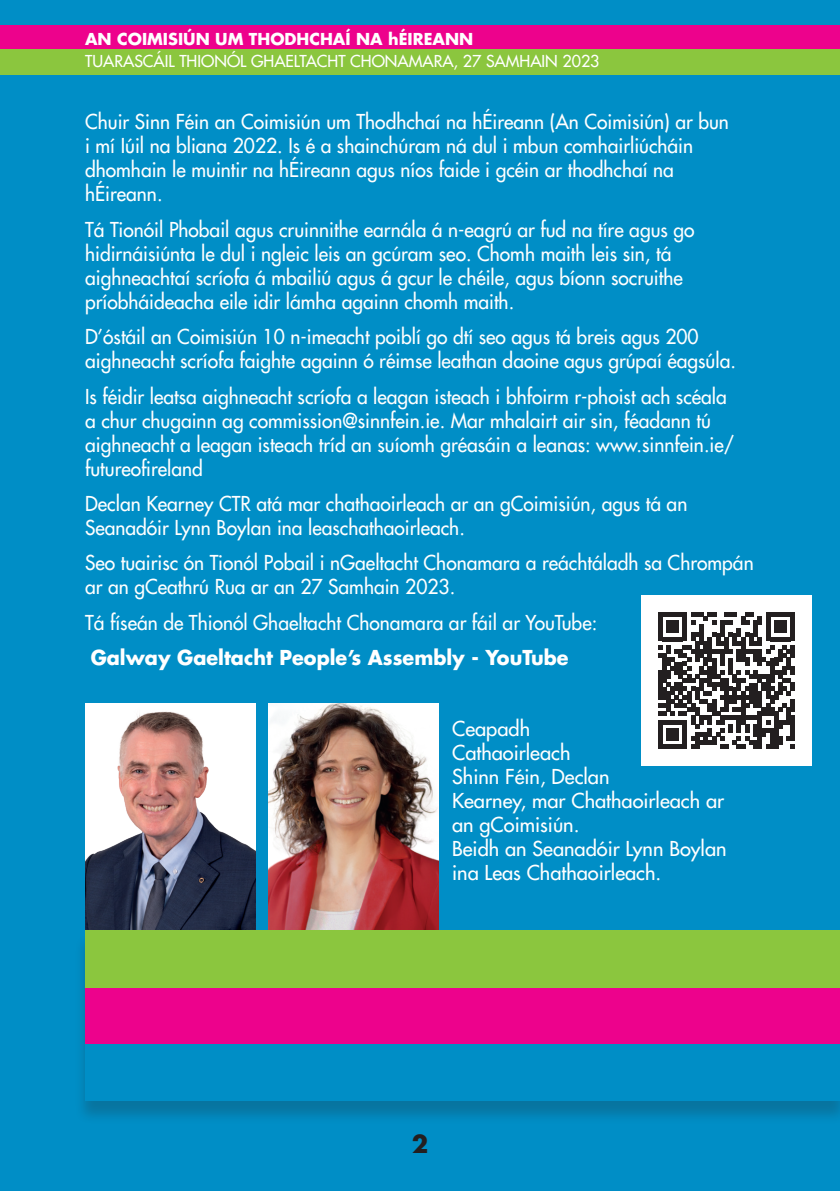
<style>
.page{position:relative;width:840px;height:1191px;background:#fff}
.page>*{position:absolute;margin:0;border:0;box-sizing:border-box;transform-origin:0 0}
.t1{font:700 24px "Futura LT";color:#231f20}
.t2{font:20px/24px "Futura LT";color:#fff;scale:.96 1}
.t3{font:20px/24px "Futura LT";color:#fff}
.t4{font:700 20px "Futura LT";color:#fff;scale:.96 1}
.t5{font:16px "Futura LT";color:#fff}
.t6{font:700 16px "Futura LT";color:#fff}
</style>
<div class="page">
<div style="left:0;top:74px;width:839px;height:1117px;background:#008ec6"></div>
<div style="left:0;top:0;width:839px;height:25px;background:#008ec6"></div>
<div style="left:0;top:25px;width:839px;height:25px;background:#ed028c"></div>
<div style="left:0;top:50px;width:839px;height:25px;background:#8bc63e"></div>
<img style="left:85px;top:703px;width:170px;height:227px">
<img style="left:268px;top:703px;width:170px;height:227px">
<div style="left:74px;top:933px;width:765px;height:192px;background:#231f20;opacity:.23"></div>
<div style="left:85px;top:1043px;width:754px;height:57px;background:#008ec6"></div>
<div style="left:85px;top:987px;width:754px;height:56px;background:#ed028c"></div>
<div style="left:85px;top:930px;width:754px;height:57px;background:#8bc63e"></div>
<div style="left:641px;top:595px;width:170px;height:170px;background:#fff"></div>
<svg style="left:658px;top:612px;width:136px;height:137px"></svg>
<p class="t6" style="left:85px;top:28px;width:389px">AN COIMISIÚN UM THODHCHAÍ NA hÉIREANN</p>
<p class="t5" style="left:85px;top:51px;width:515px">TUARASCÁIL THIONÓL GHAELTACHT CHONAMARA, 27 SAMHAIN 2023</p>
<p class="t2" style="left:85px;top:110px;width:671px">Chuir Sinn Féin an Coimisiún um Thodhchaí na hÉireann (An Coimisiún) ar bun i mí Iúil na bliana 2022. Is é a shainchúram ná dul i mbun comhairliúcháin dhomhain le muintir na hÉireann agus níos faide i gcéin ar thodhchaí na hÉireann.</p>
<p class="t2" style="left:85px;top:217px;width:636px">Tá Tionóil Phobail agus cruinnithe earnála á n-eagrú ar fud na tíre agus go hidirnáisiúnta le dul i ngleic leis an gcúram seo. Chomh maith leis sin, tá aighneachtaí scríofa á mbailiú agus á gcur le chéile, agus bíonn socruithe príobháideacha eile idir lámha againn chomh maith.</p>
<p class="t2" style="left:85px;top:325px;width:679px">D’óstáil an Coimisiún 10 n-imeacht poiblí go dtí seo agus tá breis agus 200 aighneacht scríofa faighte againn ó réimse leathan daoine agus grúpaí éagsúla.</p>
<p class="t2" style="left:85px;top:384px;width:677px">Is féidir leatsa aighneacht scríofa a leagan isteach i bhfoirm r-phoist ach scéala a chur chugainn ag commission@sinnfein.ie. Mar mhalairt air sin, féadann tú aighneacht a leagan isteach tríd an suíomh gréasáin a leanas: www.sinnfein.ie/ futureofireland</p>
<p class="t2" style="left:85px;top:491px;width:628px">Declan Kearney CTR atá mar chathaoirleach ar an gCoimisiún, agus tá an<br>Seanadóir Lynn Boylan ina leaschathaoirleach.</p>
<p class="t2" style="left:85px;top:551px;width:697px">Seo tuairisc ón Tionól Pobail i nGaeltacht Chonamara a reáchtáladh sa Chrompán ar an gCeathrú Rua ar an 27 Samhain 2023.</p>
<p class="t2" style="left:85px;top:610px;width:534px">Tá físeán de Thionól Ghaeltacht Chonamara ar fáil ar YouTube:</p>
<p class="t4" style="left:91px;top:644px;width:499px">Galway Gaeltacht People’s Assembly - YouTube</p>
<p class="t3" style="left:452px;top:716px;width:276px">Ceapadh<br>Cathaoirleach<br>Shinn Féin, Declan<br>Kearney, mar Chathaoirleach ar an gCoimisiún.<br>Beidh an Seanadóir Lynn Boylan ina Leas Chathaoirleach.</p>
<p class="t1" style="left:411px;top:1128px;width:18px">2</p>
</div>
